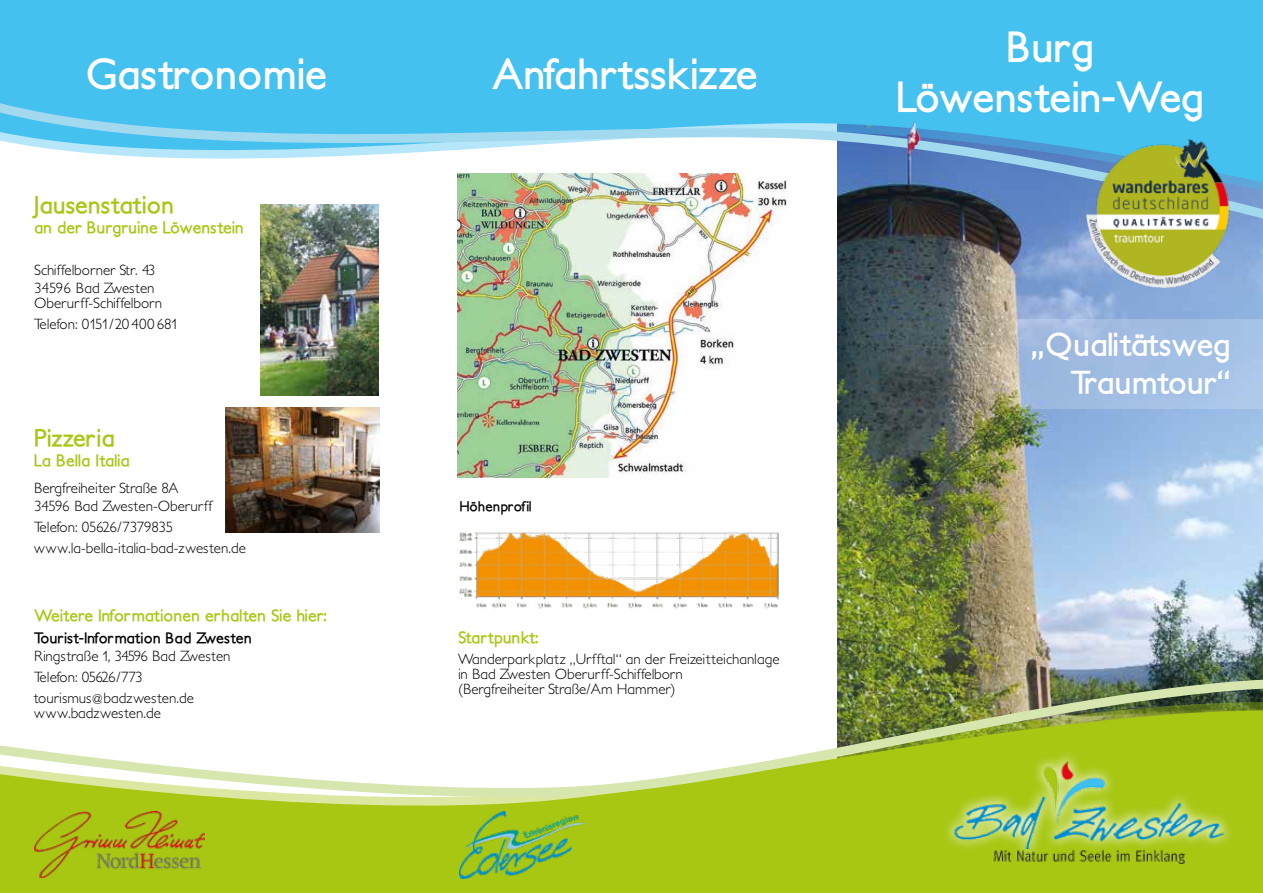
<style>
.page{position:relative;width:1263px;height:893px;background:#fff}
.page>*{position:absolute;margin:0;border:0;box-sizing:border-box;transform-origin:0 0}
.t1{font:700 41.7px/50.1px "Petita";color:#fff;text-align:center}
.t2{font:700 31.5px/37.8px "Petita";color:#fff;text-align:right}
.t3{font:700 24px "Petita";color:#a7c713}
.t4{font:700 16.5px "Petita";color:#a7c713}
.t5{font:300 15px/21px "Petita";color:#000}
.t6{font:700 15px "Petita";color:#000}
.t7{font:700 13.95px "Petita";color:#000}
</style>
<div class="page">
<img style="left:838px;top:254px;width:425px;height:400px">
<div style="left:0;top:0;width:1263px;height:84px;background:#45c1f0"></div>
<div style="left:0;top:802px;width:1263px;height:91px;background:#a7c713"></div>
<svg style="left:0;top:84px;width:1263px;height:170px"></svg>
<svg style="left:0;top:654px;width:1263px;height:148px"></svg>
<img style="left:457px;top:173px;width:332px;height:305px">
<img style="left:261px;top:205px;width:118px;height:191px">
<img style="left:226px;top:408px;width:154px;height:124px">
<img style="left:459px;top:812px;width:128px;height:67px">
<img style="left:34px;top:812px;width:171px;height:65px">
<img style="left:1086px;top:138px;width:149px;height:165px">
<div style="left:942px;top:748px;width:294px;height:113px;background:#a7c713"></div>
<img style="left:948px;top:760px;width:281px;height:103px">
<img style="left:458px;top:532px;width:321px;height:77px">
<div style="left:996px;top:319px;width:267px;height:89px;background:#a2bde4"></div>
<img style="left:838px;top:122px;width:189px;height:383px">
<h1 class="t1" style="left:85px;top:50px;width:244px">Gastronomie</h1>
<h3 class="t3" style="left:34px;top:190px;width:142px">Jausenstation</h3>
<p class="t4" style="left:34px;top:217px;width:211px">an der Burgruine Löwenstein</p>
<p class="t5" style="left:34px;top:261px;width:123px;line-height:18px">Schiffelborner Str. 43<br>34596 Bad Zwesten</p>
<p class="t5" style="left:34px;top:292px;width:144px">Oberurff-Schiffelborn<br>Telefon: 0151 / 20 400 681</p>
<h3 class="t3" style="left:34px;top:423px;width:82px">Pizzeria</h3>
<p class="t4" style="left:34px;top:450px;width:97px">La Bella Italia</p>
<p class="t5" style="left:34px;top:479px;width:180px;line-height:18px">Bergfreiheiter Straße 8A<br>34596 Bad Zwesten-Oberurff</p>
<p class="t5" style="left:34px;top:517px;width:213px">Telefon: 05626/7379835 www.la-bella-italia-bad-zwesten.de</p>
<p class="t4" style="left:34px;top:605px;width:294px">Weitere Informationen erhalten Sie hier:</p>
<p class="t6" style="left:34px;top:628px;width:219px">Tourist-Information Bad Zwesten</p>
<p class="t5" style="left:34px;top:646px;width:198px">Ringstraße 1, 34596 Bad Zwesten<br>Telefon: 05626/773 tourismus@badzwesten.de</p>
<p class="t5" style="left:34px;top:703px;width:128px">www.badzwesten.de</p>
<h1 class="t1" style="left:492px;top:50px;width:267px">Anfahrtsskizze</h1>
<p class="t7" style="left:459px;top:498px;width:74px">Höhenprofil</p>
<p class="t4" style="left:458px;top:628px;width:82px">Startpunkt:</p>
<p class="t5" style="left:458px;top:652px;width:323px;line-height:15px">Wanderparkplatz „Urfftal“ an der Freizeitteichanlage in Bad Zwesten Oberurff-Schiffelborn<br>(Bergfreiheiter Straße/Am Hammer)</p>
<h1 class="t1" style="left:897px;top:23px;width:309px">Burg<br>Löwenstein-Weg</h1>
<h2 class="t2" style="left:1031px;top:327px;width:201px">„Qualitätsweg<br>Traumtour“</h2>
</div>
